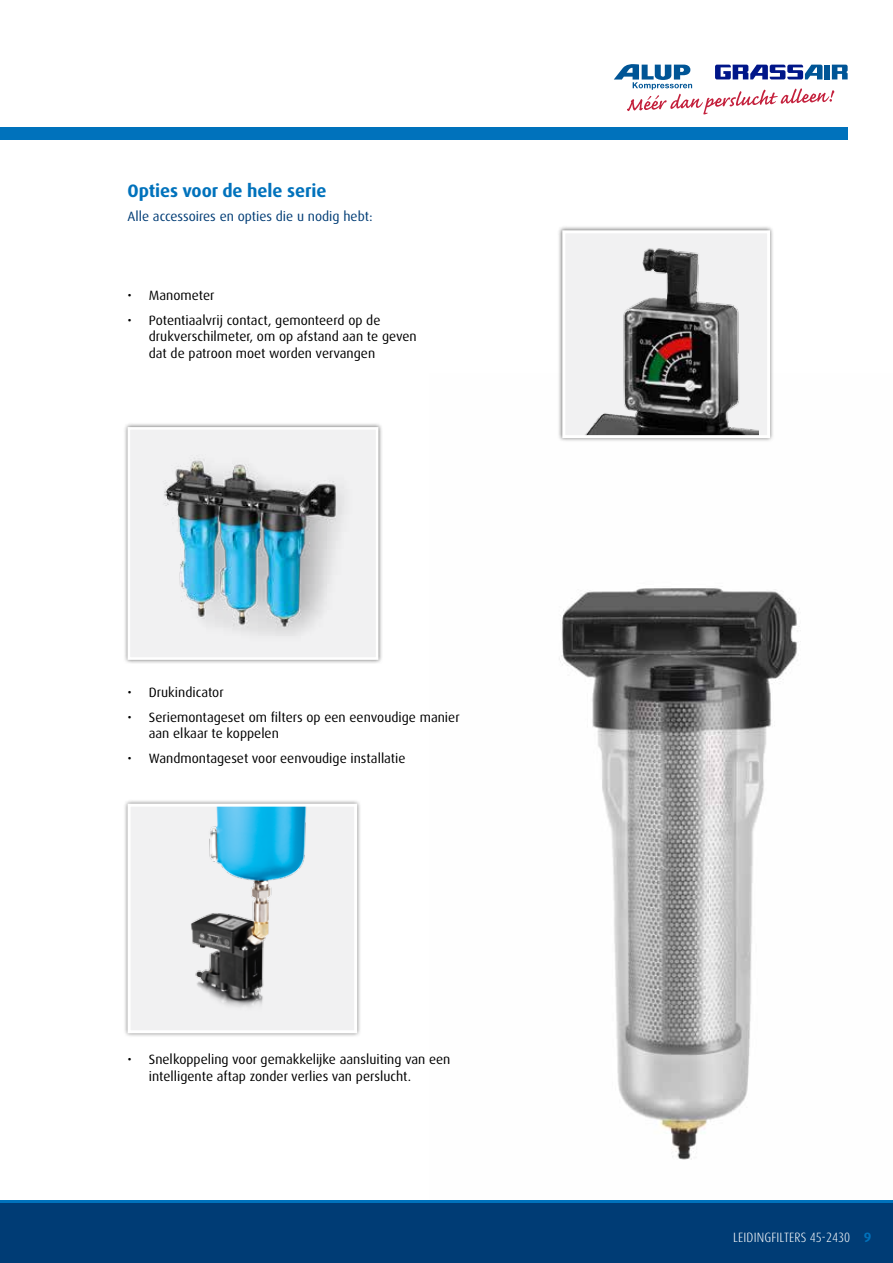
<style>
.page{position:relative;width:893px;height:1263px;background:#fff}
.page>*{position:absolute;margin:0;border:0;box-sizing:border-box;transform-origin:0 0}
.t1{font:700 18px "Dax Pro";letter-spacing:-.005em;color:#0072bc}
.t2{font:13.5px/16.5px "Dax Pro";color:#000}
.t3{font:13.5px "Dax Pro";color:#003c75}
.t4{font:300 condensed 13.5px "Dax Pro";letter-spacing:.01em;color:#fff}
.s1{font-weight:700;font-stretch:normal;color:#0072bc}
</style>
<div class="page">
<img style="left:559px;top:588px;width:242px;height:572px">
<div style="left:0;top:128px;width:848px;height:12px;background:#0072bc"></div>
<div style="left:0;top:1202px;width:893px;height:61px;background:#003c75"></div>
<hr style="left:0;top:1200px;width:893px;height:3px;background:#0072bc">
<div style="left:123px;top:799px;width:239px;height:239px;background:#000;opacity:.55"></div>
<div style="left:129px;top:805px;width:227px;height:227px;background:#f1f1f2"></div>
<img style="left:191px;top:808px;width:116px;height:199px">
<div style="left:128px;top:804px;width:229px;height:229px;border:3px solid #fff"></div>
<div style="left:123px;top:422px;width:260px;height:242px;background:#000;opacity:.55"></div>
<img style="left:132px;top:431px;width:242px;height:225px">
<div style="left:128px;top:427px;width:250px;height:233px;border:3px solid #fff"></div>
<div style="left:558px;top:226px;width:217px;height:217px;background:#000;opacity:.55"></div>
<div style="left:564px;top:232px;width:205px;height:205px;background:#f1f1f2"></div>
<img style="left:586px;top:248px;width:173px;height:186px">
<div style="left:562px;top:230px;width:208px;height:208px;border:3px solid #fff"></div>
<svg style="left:614px;top:64px;width:234px;height:50px"></svg>
<h1 class="t1" style="left:128px;top:179px;width:200px">Opties voor de hele serie</h1>
<p class="t3" style="left:128px;top:208px;width:247px">Alle accessoires en opties die u nodig hebt:</p>
<p class="t2" style="left:128px;top:287px;width:88px">• Manometer</p>
<p class="t2" style="left:149px;top:312px;width:269px;text-indent:-21px">• Potentiaalvrij contact, gemonteerd op de drukverschilmeter, om op afstand aan te geven dat de patroon moet worden vervangen</p>
<p class="t2" style="left:128px;top:684px;width:98px">• Drukindicator</p>
<p class="t2" style="left:149px;top:709px;width:312px;text-indent:-21px">• Seriemontageset om filters op een eenvoudige manier aan elkaar te koppelen</p>
<p class="t2" style="left:128px;top:750px;width:280px">• Wandmontageset voor eenvoudige installatie</p>
<p class="t2" style="left:149px;top:1051px;width:303px;text-indent:-21px">• Snelkoppeling voor gemakkelijke aansluiting van een intelligente aftap zonder verlies van perslucht.</p>
<p class="t4" style="left:733px;top:1228px;width:140px">LEIDINGFILTERS 45-2430 <span class="s1">9</span></p>
</div>
